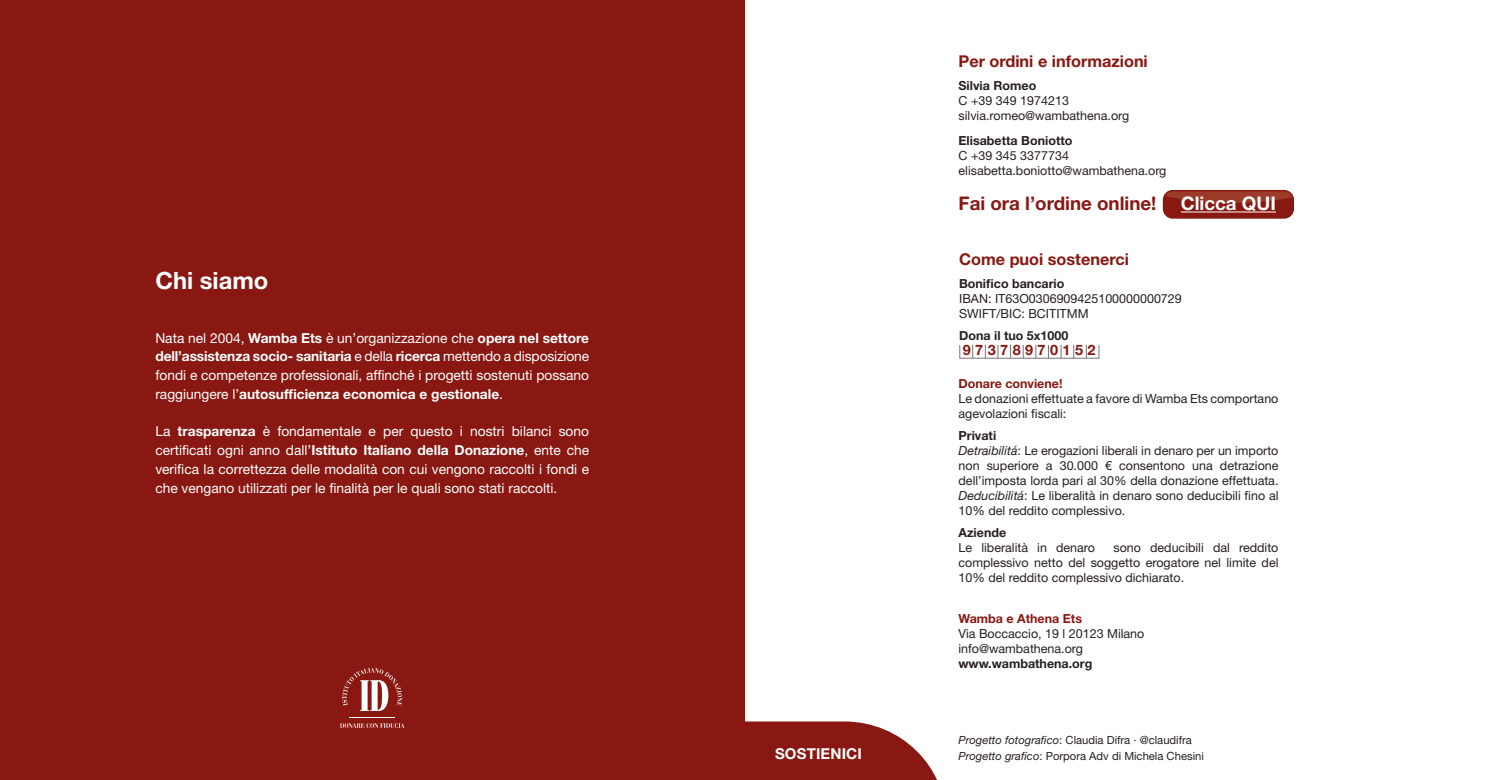
<style>
.page{position:relative;width:1489px;height:780px;background:#fff}
.page>*{position:absolute;margin:0;border:0;box-sizing:border-box;transform-origin:0 0}
.t1{font:700 23.75px "Helvetica Neue LT Std";color:#fff}
.t2{font:700 18.75px "Helvetica Neue LT Std";color:#881811}
.t3{font:700 18.75px "Helvetica Neue LT Std";color:#fff}
.t4{font:700 16.25px "Helvetica Neue LT Std";color:#881811}
.t5{font:700 15px "Helvetica Neue LT Std";letter-spacing:.01em;color:#fff}
.t6{font:700 14.38px "Helvetica Neue LT Std";letter-spacing:.31em;color:#881811}
.t7{font:13.75px/18.8px "Helvetica Neue LT Std";color:#fff;text-align:justify}
.t8{font:12.5px/15px "Helvetica Neue LT Std";color:#271f20}
.t9{font:700 12.5px "Helvetica Neue LT Std";color:#271f20}
.t10{font:700 12.5px "Helvetica Neue LT Std";color:#881811}
.t11{font:11.25px/16.2px "Helvetica Neue LT Std";color:#271f20}
.s1{font-weight:700}
.s2{font-style:italic}
</style>
<div class="page">
<svg style="left:959px;top:345px;width:1px;height:13px"></svg>
<hr style="left:959px;top:358px;width:140px;height:1px;background:#77757a">
<svg style="left:972px;top:345px;width:1px;height:13px"></svg>
<svg style="left:985px;top:345px;width:1px;height:13px"></svg>
<svg style="left:997px;top:345px;width:1px;height:13px"></svg>
<svg style="left:1010px;top:345px;width:1px;height:13px"></svg>
<svg style="left:1022px;top:345px;width:1px;height:13px"></svg>
<svg style="left:1035px;top:345px;width:1px;height:13px"></svg>
<svg style="left:1048px;top:345px;width:1px;height:13px"></svg>
<svg style="left:1060px;top:345px;width:1px;height:13px"></svg>
<svg style="left:1073px;top:345px;width:1px;height:13px"></svg>
<svg style="left:1086px;top:345px;width:1px;height:13px"></svg>
<svg style="left:1098px;top:345px;width:1px;height:13px"></svg>
<div style="left:0;top:0;width:744px;height:780px;background:#881811"></div>
<svg style="left:342px;top:668px;width:60px;height:42px"></svg>
<svg style="left:340px;top:723px;width:64px;height:4px"></svg>
<hr style="left:349px;top:717px;width:46px;height:1px;background:#fff">
<svg style="left:744px;top:721px;width:193px;height:59px;background:#983832"></svg>
<div style="left:1163px;top:191px;width:130px;height:27px;background:#881811;border-radius:9px"></div>
<svg style="left:1165px;top:191px;width:128px;height:12px"></svg>
<div style="left:1162px;top:190px;width:131px;height:29px;border:2px solid #881811;border-radius:9px"></div>
<hr style="left:1180px;top:211px;width:95px;height:1px;background:#fff">
<h1 class="t1" style="left:155px;top:266px;width:114px">Chi siamo</h1>
<p class="t7" style="left:155px;top:328px;width:435px">Nata nel 2004, <span class="s1">Wamba Ets</span> è un’organizzazione che <span class="s1">opera nel settore dell’assistenza socio- sanitaria</span> e della <span class="s1">ricerca</span> mettendo a disposizione fondi e competenze professionali, affinché i progetti sostenuti possano raggiungere l’<span class="s1">autosufficienza economica e gestionale</span>.</p>
<p class="t7" style="left:155px;top:422px;width:435px">La <span class="s1">trasparenza</span> è fondamentale e per questo i nostri bilanci sono certificati ogni anno dall’<span class="s1">Istituto Italiano della Donazione</span>, ente che verifica la correttezza delle modalità con cui vengono raccolti i fondi e che vengano utilizzati per le finalità per le quali sono stati raccolti.</p>
<p class="t5" style="left:775px;top:744px;width:88px">SOSTIENICI</p>
<h3 class="t4" style="left:958px;top:51px;width:191px">Per ordini e informazioni</h3>
<p class="t9" style="left:958px;top:78px;width:79px">Silvia Romeo</p>
<p class="t8" style="left:958px;top:93px;width:172px">C +39 349 1974213 silvia.romeo@wambathena.org</p>
<p class="t9" style="left:958px;top:133px;width:115px">Elisabetta Boniotto</p>
<p class="t8" style="left:958px;top:148px;width:209px">C +39 345 3377734 elisabetta.boniotto@wambathena.org</p>
<h2 class="t2" style="left:958px;top:192px;width:199px">Fai ora l’ordine online!</h2>
<h2 class="t3" style="left:1180px;top:192px;width:97px">Clicca QUI</h2>
<h3 class="t4" style="left:959px;top:249px;width:171px">Come puoi sostenerci</h3>
<p class="t9" style="left:959px;top:275px;width:107px">Bonifico bancario</p>
<p class="t8" style="left:959px;top:290px;width:224px">IBAN: IT63O0306909425100000000729<br>SWIFT/BIC: BCITITMM</p>
<p class="t9" style="left:959px;top:327px;width:111px">Dona il tuo 5x1000</p>
<p class="t6" style="left:962px;top:341px;width:134px">97378970152</p>
<p class="t10" style="left:958px;top:376px;width:105px">Donare conviene!</p>
<p class="t8" style="left:958px;top:391px;width:321px">Le donazioni effettuate a favore di Wamba Ets comportano agevolazioni fiscali:</p>
<p class="t8" style="left:958px;top:428px;width:321px"><span class="s1">Privati<br></span><span class="s2">Detraibilitá</span>: Le erogazioni liberali in denaro per un importo non superiore a 30.000 € consentono una detrazione dell’imposta lorda pari al 30% della donazione effettuata.<br><span class="s2">Deducibilitá</span>: Le liberalità in denaro sono deducibili fino al 10% del reddito complessivo.</p>
<p class="t9" style="left:958px;top:525px;width:49px">Aziende</p>
<p class="t8" style="left:958px;top:540px;width:138px">Le liberalità in denaro</p>
<p class="t8" style="left:958px;top:540px;width:321px;text-align:justify;text-indent:155px">sono deducibili dal reddito complessivo netto del soggetto erogatore nel limite del 10% del reddito complessivo dichiarato.</p>
<p class="t10" style="left:958px;top:610px;width:125px">Wamba e Athena Ets</p>
<p class="t8" style="left:958px;top:625px;width:187px">Via Boccaccio, 19 l 20123 Milano info@wambathena.org</p>
<p class="t9" style="left:958px;top:655px;width:135px">www.wambathena.org</p>
<p class="t11" style="left:958px;top:731px;width:247px"><span class="s2">Progetto fotografico</span>: Claudia Difra ∙ @claudifra<br><span class="s2">Progetto grafico</span>: Porpora Adv di Michela Chesini</p>
</div>
